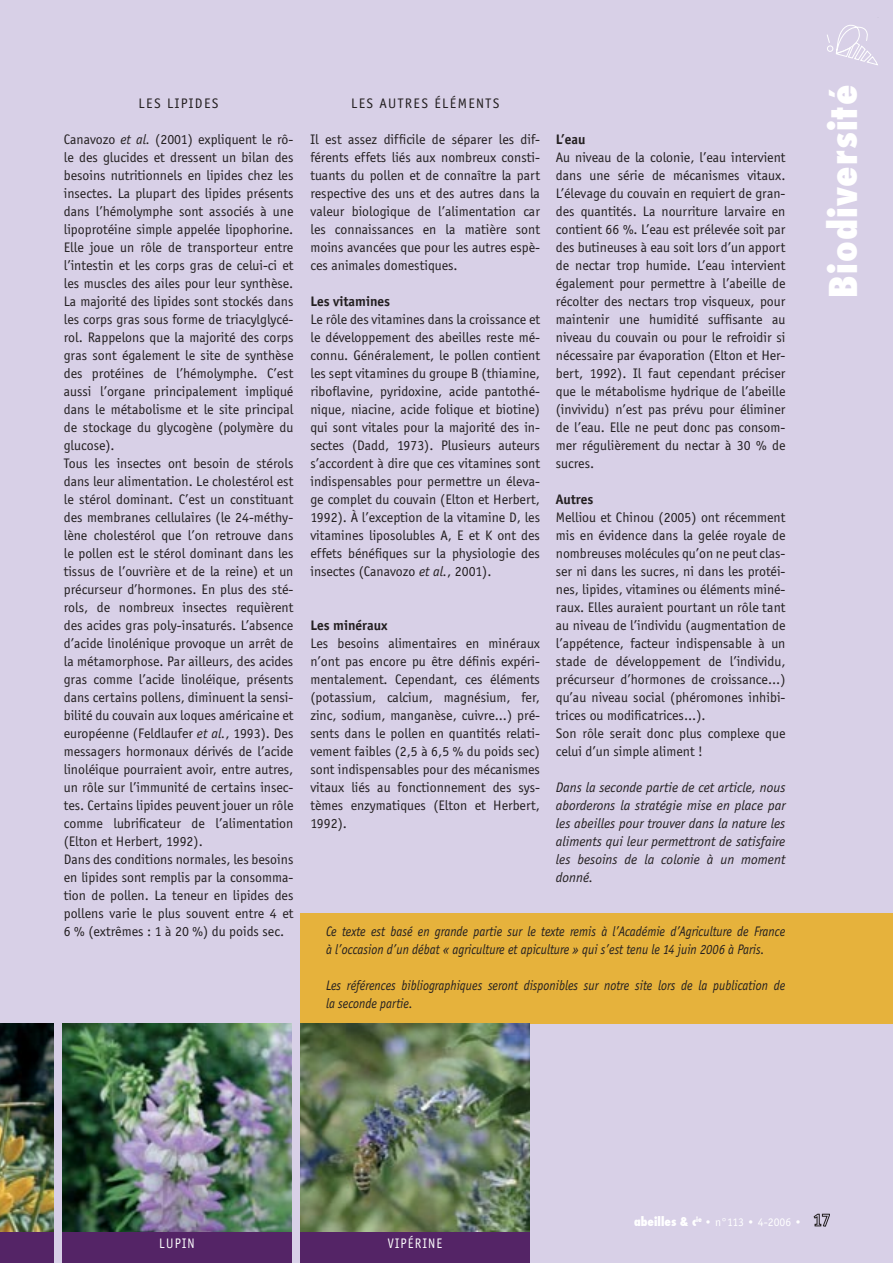
<style>
.page{position:relative;width:893px;height:1263px;background:#d8d0e7}
.page>*{position:absolute;margin:0;border:0;box-sizing:border-box;transform-origin:0 0}
.t1{font:800 condensed 37.5px "Futura";letter-spacing:.03em;color:#fff}
.t2{font:14.25px/18px "Officina Sans";color:#231f20;text-align:justify}
.t3{font:italic 14.25px/18px "Officina Sans";color:#231f20;scale:.9 1}
.t4{font:italic 14.25px/18px "Officina Sans";color:#231f20;text-align:justify}
.t5{font:700 14.25px "Officina Sans";color:#231f20}
.t6{font:14.25px "Officina Sans";letter-spacing:.1em;color:#231f20}
.t7{font:14.25px "Officina Sans";letter-spacing:.1em;color:#fff;scale:.9 1}
.t8{font:12px "Officina Sans";color:#fff}
.s1{font-style:italic}
.s2{font-family:"Futura";font-weight:800;font-stretch:condensed}
</style>
<div class="page">
<div style="left:300px;top:913px;width:593px;height:110px;background:#e6b23c"></div>
<img style="left:0;top:1023px;width:54px;height:209px">
<div style="left:0;top:1232px;width:54px;height:20px;background:#542466"></div>
<div style="left:0;top:1250px;width:54px;height:13px;background:#542466"></div>
<img style="left:62px;top:1023px;width:230px;height:209px">
<div style="left:62px;top:1232px;width:230px;height:20px;background:#542466"></div>
<div style="left:62px;top:1251px;width:230px;height:12px;background:#542466"></div>
<img style="left:300px;top:1023px;width:230px;height:209px">
<div style="left:300px;top:1232px;width:230px;height:20px;background:#542466"></div>
<div style="left:300px;top:1251px;width:230px;height:12px;background:#542466"></div>
<svg style="left:814px;top:1214px;width:16px;height:12px"></svg>
<svg style="left:827px;top:25px;width:51px;height:41px"></svg>
<p class="t6" style="left:139px;top:95px;width:81px">LES LIPIDES</p>
<p class="t2" style="left:64px;top:130px;width:231px">Canavozo <span class="s1">et al.</span> (2001) expliquent le rô&shy;le des glucides et dressent un bilan des besoins nutritionnels en lipides chez les insectes. La plupart des lipides présents dans l’hémolymphe sont associés à une lipoprotéine simple appelée lipophorine.<br>Elle joue un rôle de transporteur entre l’intestin et les corps gras de celui-ci et les muscles des ailes pour leur synthèse.<br>La majorité des lipides sont stockés dans les corps gras sous forme de triacylglycé&shy;rol. Rappelons que la majorité des corps gras sont également le site de synthèse des protéines de l’hémolymphe. C’est aussi l’organe principalement impliqué dans le métabolisme et le site principal de stockage du glycogène (polymère du glucose).</p>
<p class="t2" style="left:64px;top:454px;width:231px">Tous les insectes ont besoin de stérols dans leur alimentation. Le cholestérol est le stérol dominant. C’est un constituant des membranes cellulaires (le 24-méthy&shy;lène cholestérol que l’on retrouve dans le pollen est le stérol dominant dans les tissus de l’ouvrière et de la reine) et un précurseur d’hormones. En plus des sté&shy;rols, de nombreux insectes requièrent des acides gras poly-insaturés. L’absence d’acide linolénique provoque un arrêt de la métamorphose. Par ailleurs, des acides gras comme l’acide linoléique, présents dans certains pollens, diminuent la sensi&shy;bilité du couvain aux loques américaine et européenne (Feldlaufer <span class="s1">et al.</span>, 1993). Des messagers hormonaux dérivés de l’acide linoléique pourraient avoir, entre autres, un rôle sur l’immunité de certains insec&shy;tes. Certains lipides peuvent jouer un rôle comme lubrificateur de l’alimentation (Elton et Herbert, 1992).</p>
<p class="t2" style="left:64px;top:850px;width:231px">Dans des conditions normales, les besoins en lipides sont remplis par la consomma&shy;tion de pollen. La teneur en lipides des pollens varie le plus souvent entre 4 et 6 % (extrêmes : 1 à 20 %) du poids sec.</p>
<p class="t6" style="left:351px;top:95px;width:150px">LES AUTRES ÉLÉMENTS</p>
<p class="t2" style="left:310px;top:130px;width:231px">Il est assez difficile de séparer les dif&shy;férents effets liés aux nombreux consti&shy;tuants du pollen et de connaître la part respective des uns et des autres dans la valeur biologique de l’alimentation car les connaissances en la matière sont moins avancées que pour les autres espè&shy;ces animales domestiques.</p>
<p class="t5" style="left:310px;top:293px;width:81px">Les vitamines</p>
<p class="t2" style="left:310px;top:310px;width:231px">Le rôle des vitamines dans la croissance et le développement des abeilles reste mé&shy;connu. Généralement, le pollen contient les sept vitamines du groupe B (thiamine, riboflavine, pyridoxine, acide pantothé&shy;nique, niacine, acide folique et biotine) qui sont vitales pour la majorité des in&shy;sectes (Dadd, 1973). Plusieurs auteurs s’accordent à dire que ces vitamines sont indispensables pour permettre un éleva&shy;ge complet du couvain (Elton et Herbert, 1992). À l’exception de la vitamine D, les vitamines liposolubles A, E et K ont des effets bénéfiques sur la physiologie des insectes (Canavozo <span class="s1">et al.</span>, 2001).</p>
<p class="t5" style="left:310px;top:617px;width:79px">Les minéraux</p>
<p class="t2" style="left:310px;top:634px;width:231px">Les besoins alimentaires en minéraux n’ont pas encore pu être définis expéri&shy;mentalement. Cependant, ces éléments (potassium, calcium, magnésium, fer, zinc, sodium, manganèse, cuivre...) pré&shy;sents dans le pollen en quantités relati&shy;vement faibles (2,5 à 6,5 % du poids sec) sont indispensables pour des mécanismes vitaux liés au fonctionnement des sys&shy;tèmes enzymatiques (Elton et Herbert, 1992).</p>
<p class="t5" style="left:556px;top:131px;width:31px">L’eau</p>
<p class="t2" style="left:556px;top:148px;width:231px">Au niveau de la colonie, l’eau intervient dans une série de mécanismes vitaux.<br>L’élevage du couvain en requiert de gran&shy;des quantités. La nourriture larvaire en contient 66 %. L’eau est prélevée soit par des butineuses à eau soit lors d’un apport de nectar trop humide. L’eau intervient également pour permettre à l’abeille de récolter des nectars trop visqueux, pour maintenir une humidité suffisante au niveau du couvain ou pour le refroidir si nécessaire par évaporation (Elton et Her&shy;bert, 1992). Il faut cependant préciser que le métabolisme hydrique de l’abeille (invividu) n’est pas prévu pour éliminer de l’eau. Elle ne peut donc pas consom&shy;mer régulièrement du nectar à 30 % de sucres.</p>
<p class="t5" style="left:556px;top:491px;width:39px">Autres</p>
<p class="t2" style="left:556px;top:508px;width:231px">Melliou et Chinou (2005) ont récemment mis en évidence dans la gelée royale de nombreuses molécules qu’on ne peut clas&shy;ser ni dans les sucres, ni dans les protéi&shy;nes, lipides, vitamines ou éléments miné&shy;raux. Elles auraient pourtant un rôle tant au niveau de l’individu (augmentation de l’appétence, facteur indispensable à un stade de développement de l’individu, précurseur d’hormones de croissance...) qu’au niveau social (phéromones inhibi&shy;trices ou modificatrices...).</p>
<p class="t2" style="left:556px;top:724px;width:231px">Son rôle serait donc plus complexe que celui d’un simple aliment !</p>
<p class="t4" style="left:556px;top:779px;width:231px">Dans la seconde partie de cet article, nous aborderons la stratégie mise en place par les abeilles pour trouver dans la nature les aliments qui leur permettront de satisfaire les besoins de la colonie à un moment donné.</p>
<p class="t3" style="left:326px;top:923px;width:512px">Ce texte est basé en grande partie sur le texte remis à l’Académie d’Agriculture de France à l’occasion d’un débat « agriculture et apiculture » qui s’est tenu le 14 juin 2006 à Paris.</p>
<p class="t3" style="left:326px;top:977px;width:512px">Les références bibliographiques seront disponibles sur notre site lors de la publication de la seconde partie.</p>
<p class="t1" style="left:818px;top:298px;width:214px;rotate:-90deg">Biodiversité</p>
<p class="t7" style="left:159px;top:1235px;width:41px">LUPIN</p>
<p class="t7" style="left:388px;top:1235px;width:62px">VIPÉRINE</p>
<p class="t8" style="left:634px;top:1215px;width:170px"><span class="s2">abeilles &amp; c</span><sup>ie</sup> • n°113 • 4-2006 •</p>
</div>
